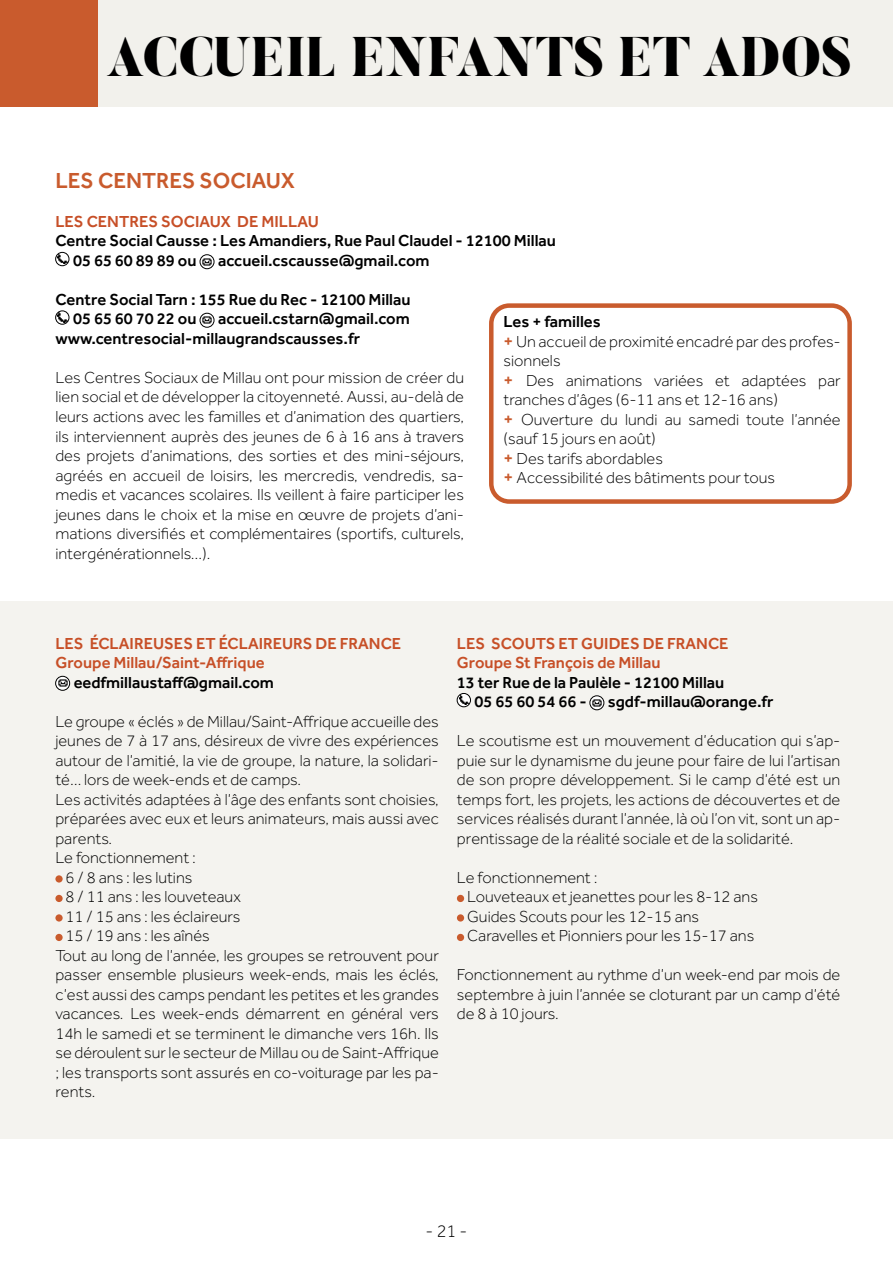
<style>
.page{position:relative;width:893px;height:1263px;background:#fff}
.page>*{position:absolute;margin:0;border:0;box-sizing:border-box;transform-origin:0 0}
.t1{font:900 55.5px "Butler";color:#000;scale:.9 1}
.t2{font:500 22.5px "Effra";color:#c95b2d}
.t3{font:300 18px "Effra";color:#000}
.t4{font:300 16.5px/19.5px "Effra";color:#000;text-align:justify}
.t5{font:500 16.5px/19.5px "Effra";color:#000}
.t6{font:500 16.5px/19.5px "Effra";color:#c74f27}
.s1{font-weight:500}
.s2{font-weight:500;font-size:18px;color:#c95b2d}
</style>
<div class="page">
<div style="left:0;top:0;width:893px;height:106px;background:#f2f1ec"></div>
<div style="left:0;top:0;width:98px;height:106px;background:#c95b2d"></div>
<div style="left:0;top:601px;width:893px;height:537px;background:#f1f0eb"></div>
<svg style="left:58px;top:254px;width:9px;height:10px"></svg>
<div style="left:55px;top:252px;width:14px;height:14px;border:1px solid #000;border-radius:50%"></div>
<div style="left:200px;top:255px;width:14px;height:14px;background:#262626;border-radius:50%"></div>
<svg style="left:201px;top:256px;width:13px;height:11px"></svg>
<div style="left:200px;top:254px;width:14px;height:15px;border:1px solid #000;border-radius:50%"></div>
<svg style="left:58px;top:313px;width:9px;height:9px"></svg>
<div style="left:55px;top:311px;width:14px;height:13px;border:1px solid #000;border-radius:50%"></div>
<svg style="left:201px;top:315px;width:13px;height:11px"></svg>
<div style="left:200px;top:313px;width:14px;height:14px;border:1px solid #000;border-radius:50%"></div>
<div style="left:489px;top:303px;width:363px;height:201px;border:4px solid #c95b2d;border-radius:18px"></div>
<svg style="left:56px;top:678px;width:13px;height:11px"></svg>
<div style="left:55px;top:676px;width:15px;height:14px;border:1px solid #000;border-radius:50%"></div>
<div style="left:55px;top:875px;width:8px;height:7px;background:#c95b2d;border-radius:50%"></div>
<div style="left:55px;top:895px;width:8px;height:7px;background:#c95b2d;border-radius:50%"></div>
<div style="left:55px;top:914px;width:8px;height:7px;background:#c95b2d;border-radius:50%"></div>
<div style="left:55px;top:934px;width:8px;height:7px;background:#c95b2d;border-radius:50%"></div>
<svg style="left:459px;top:695px;width:9px;height:10px"></svg>
<div style="left:457px;top:693px;width:14px;height:14px;border:1px solid #000;border-radius:50%"></div>
<svg style="left:591px;top:697px;width:12px;height:11px"></svg>
<div style="left:590px;top:695px;width:14px;height:15px;border:1px solid #000;border-radius:50%"></div>
<div style="left:457px;top:895px;width:7px;height:7px;background:#c95b2d;border-radius:50%"></div>
<div style="left:457px;top:914px;width:7px;height:7px;background:#c95b2d;border-radius:50%"></div>
<div style="left:457px;top:934px;width:7px;height:7px;background:#c95b2d;border-radius:50%"></div>
<h1 class="t1" style="left:106px;top:21px;width:830px">ACCUEIL ENFANTS ET ADOS</h1>
<h2 class="t2" style="left:55px;top:167px;width:241px">LES CENTRES SOCIAUX</h2>
<p class="t6" style="left:55px;top:211px;width:265px">LES CENTRES SOCIAUX DE MILLAU</p>
<p class="t5" style="left:73px;top:231px;width:484px;text-indent:-18px">Centre Social Causse : Les Amandiers, Rue Paul Claudel - 12100 Millau<br>05 65 60 89 89 ou</p>
<p class="t5" style="left:218px;top:250px;width:213px">accueil.cscausse@gmail.com</p>
<p class="t5" style="left:73px;top:289px;width:339px;text-indent:-18px">Centre Social Tarn : 155 Rue du Rec - 12100 Millau<br>05 65 60 70 22 ou</p>
<p class="t5" style="left:55px;top:309px;width:356px;text-indent:163px">accueil.cstarn@gmail.com www.centresocial-millaugrandscausses.fr</p>
<p class="t4" style="left:55px;top:368px;width:410px">Les Centres Sociaux de Millau ont pour mission de créer du lien social et de développer la citoyenneté. Aussi, au-delà de leurs actions avec les familles et d’animation des quartiers, ils interviennent auprès des jeunes de 6 à 16 ans à travers des projets d’animations, des sorties et des mini-séjours, agréés en accueil de loisirs, les mercredis, vendredis, sa&shy;medis et vacances scolaires. Ils veillent à faire participer les jeunes dans le choix et la mise en œuvre de projets d’ani&shy;mations diversifiés et complémentaires (sportifs, culturels, intergénérationnels…).</p>
<p class="t4" style="left:503px;top:312px;width:339px;text-align:left"><span class="s1">Les + familles<br></span><span class="s2">+</span> Un accueil de proximité encadré par des profes&shy;sionnels<br><span class="s2">+</span> Des animations variées et adaptées par tranches d’âges (6-11 ans et 12-16 ans)<br><span class="s2">+</span> Ouverture du lundi au samedi toute l’année (sauf 15 jours en août)<br><span class="s2">+</span> Des tarifs abordables<br><span class="s2">+</span> Accessibilité des bâtiments pour tous</p>
<p class="t6" style="left:55px;top:633px;width:347px">LES ÉCLAIREUSES ET ÉCLAIREURS DE FRANCE<br>Groupe Millau/Saint-Affrique</p>
<p class="t5" style="left:74px;top:672px;width:202px">eedfmillaustaff@gmail.com</p>
<p class="t4" style="left:55px;top:711px;width:385px">Le groupe « éclés » de Millau/Saint-Affrique accueille des</p>
<p class="t4" style="left:55px;top:731px;width:385px">jeunes de 7 à 17 ans, désireux de vivre des expériences</p>
<p class="t4" style="left:55px;top:750px;width:385px">autour de l’amitié, la vie de groupe, la nature, la solidari-</p>
<p class="t4" style="left:55px;top:770px;width:247px">té… lors de week-ends et de camps.</p>
<p class="t4" style="left:55px;top:789px;width:385px">Les activités adaptées à l’âge des enfants sont choisies,</p>
<p class="t4" style="left:55px;top:809px;width:385px">préparées avec eux et leurs animateurs, mais aussi avec</p>
<p class="t4" style="left:55px;top:828px;width:58px">parents.</p>
<p class="t4" style="left:55px;top:848px;width:142px">Le fonctionnement :</p>
<p class="t4" style="left:66px;top:867px;width:128px">6 / 8 ans : les lutins</p>
<p class="t4" style="left:66px;top:887px;width:177px">8 / 11 ans : les louveteaux</p>
<p class="t4" style="left:66px;top:906px;width:176px">11 / 15 ans : les éclaireurs</p>
<p class="t4" style="left:66px;top:926px;width:146px">15 / 19 ans : les aînés</p>
<p class="t4" style="left:55px;top:945px;width:385px">Tout au long de l’année, les groupes se retrouvent pour</p>
<p class="t4" style="left:55px;top:965px;width:385px">passer ensemble plusieurs week-ends, mais les éclés,</p>
<p class="t4" style="left:55px;top:984px;width:385px">c’est aussi des camps pendant les petites et les grandes</p>
<p class="t4" style="left:55px;top:1004px;width:385px">vacances. Les week-ends démarrent en général vers</p>
<p class="t4" style="left:55px;top:1023px;width:385px">14h le samedi et se terminent le dimanche vers 16h. Ils</p>
<p class="t4" style="left:55px;top:1043px;width:385px">se déroulent sur le secteur de Millau ou de Saint-Affrique</p>
<p class="t4" style="left:55px;top:1062px;width:385px">; les transports sont assurés en co-voiturage par les pa-</p>
<p class="t4" style="left:55px;top:1082px;width:41px">rents.</p>
<p class="t6" style="left:457px;top:633px;width:273px">LES SCOUTS ET GUIDES DE FRANCE<br>Groupe St François de Millau</p>
<p class="t5" style="left:474px;top:672px;width:251px;text-indent:-18px">13 ter Rue de la Paulèle - 12100 Millau<br>05 65 60 54 66 -</p>
<p class="t5" style="left:608px;top:691px;width:167px">sgdf-millau@orange.fr</p>
<p class="t4" style="left:457px;top:731px;width:385px">Le scoutisme est un mouvement d’éducation qui s’ap&shy;puie sur le dynamisme du jeune pour faire de lui l’artisan de son propre développement. Si le camp d’été est un temps fort, les projets, les actions de découvertes et de services réalisés durant l’année, là où l’on vit, sont un ap&shy;prentissage de la réalité sociale et de la solidarité.</p>
<p class="t4" style="left:467px;top:867px;width:292px;text-align:left;text-indent:-10px">Le fonctionnement :<br>Louveteaux et jeanettes pour les 8-12 ans Guides Scouts pour les 12-15 ans Caravelles et Pionniers pour les 15-17 ans</p>
<p class="t4" style="left:457px;top:965px;width:385px">Fonctionnement au rythme d’un week-end par mois de septembre à juin l’année se cloturant par un camp d’été de 8 à 10 jours.</p>
<p class="t3" style="left:426px;top:1221px;width:43px">- 21 -</p>
</div>
